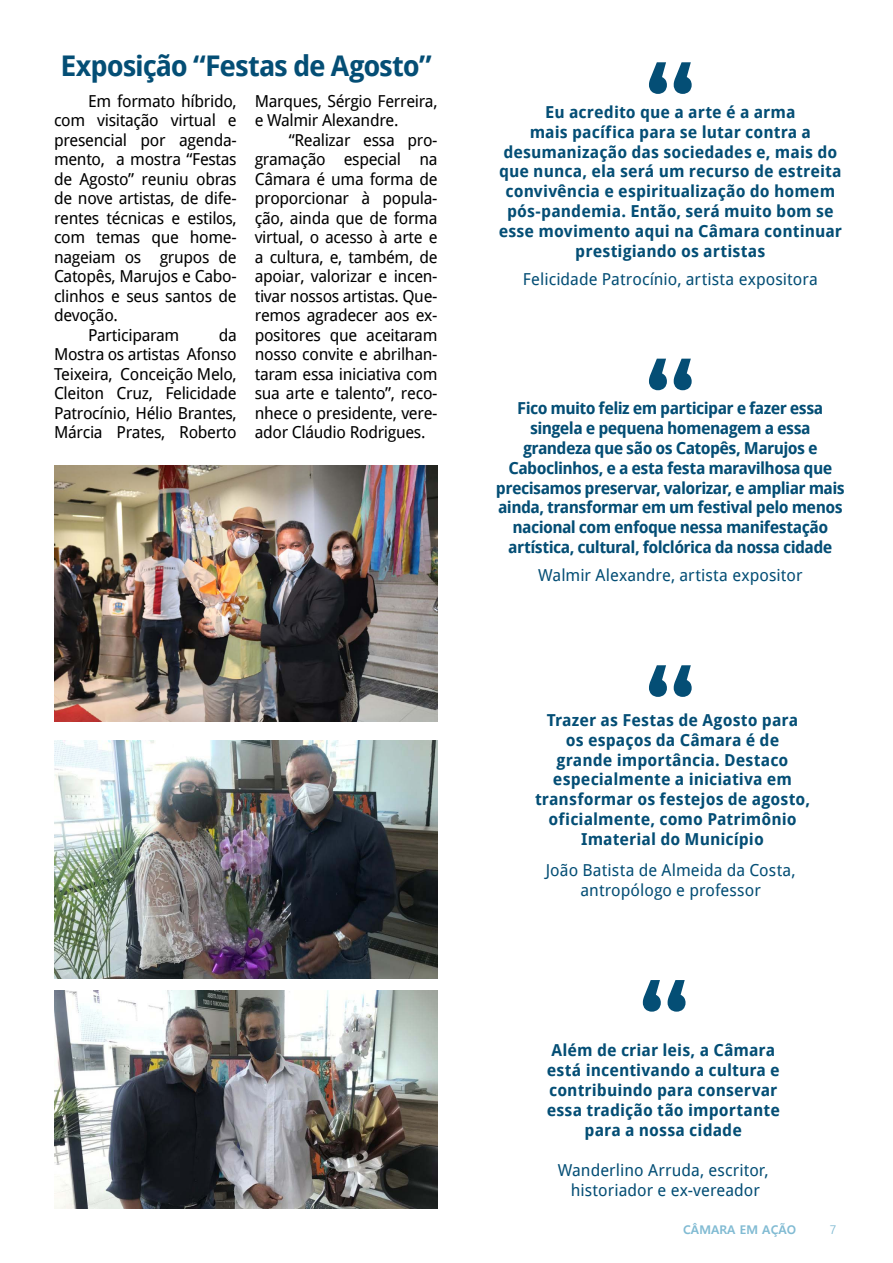
<style>
.page{position:relative;width:893px;height:1263px;background:#fff}
.page>*{position:absolute;margin:0;border:0;box-sizing:border-box;transform-origin:0 0}
.t1{font:700 93px "Montserrat";color:#044e75}
.t2{font:700 28.5px "Droid Sans";letter-spacing:-.04em;color:#044e75}
.t3{font:16.5px/19.5px "Droid Sans";letter-spacing:-.02em;color:#000;text-align:justify}
.t4{font:700 16.5px/19.8px "Droid Sans";color:#044e75;text-align:center}
.t5{font:700 16.5px/19.8px "Droid Sans";letter-spacing:-.035em;color:#044e75;text-align:center}
.t6{font:16.5px/19.8px "Droid Sans";color:#044e75;text-align:center}
.t7{font:700 12px "Malgun Gothic";color:#81bbd3}
.t8{font:12px "Malgun Gothic";color:#81bbd3}
</style>
<div class="page">
<img style="left:55px;top:740px;width:382px;height:238px">
<img style="left:55px;top:990px;width:382px;height:219px">
<img style="left:54px;top:466px;width:383px;height:255px">
<h2 class="t2" style="left:61px;top:49px;width:373px">Exposição “Festas de Agosto”</h2>
<p class="t3" style="left:255px;top:91px;width:184px">Marques, Sérgio Ferreira, e Walmir Alexandre.</p>
<p class="t3" style="left:255px;top:130px;width:184px;text-indent:34px">“Realizar essa pro&shy;gramação especial na Câmara é uma forma de proporcionar à popula&shy;ção, ainda que de forma virtual, o acesso à arte e a cultura, e, também, de apoiar, valorizar e incen&shy;tivar nossos artistas. Que&shy;remos agradecer aos ex&shy;positores que aceitaram nosso convite e abrilhan&shy;taram essa iniciativa com sua arte e talento”, reco&shy;nhece o presidente, vere&shy;ador Cláudio Rodrigues.</p>
<p class="t3" style="left:88px;top:91px;width:150px">Em formato híbrido,</p>
<p class="t3" style="left:54px;top:111px;width:184px">com visitação virtual e</p>
<p class="t3" style="left:54px;top:130px;width:184px">presencial por agenda-</p>
<p class="t3" style="left:54px;top:150px;width:184px">mento, a mostra “Festas</p>
<p class="t3" style="left:54px;top:169px;width:184px">de Agosto” reuniu obras</p>
<p class="t3" style="left:54px;top:189px;width:184px">de nove artistas, de dife-</p>
<p class="t3" style="left:54px;top:208px;width:184px">rentes técnicas e estilos,</p>
<p class="t3" style="left:54px;top:228px;width:184px">com temas que home-</p>
<p class="t3" style="left:54px;top:247px;width:184px">nageiam os grupos de</p>
<p class="t3" style="left:54px;top:267px;width:184px">Catopês, Marujos e Cabo-</p>
<p class="t3" style="left:54px;top:286px;width:184px">clinhos e seus santos de</p>
<p class="t3" style="left:54px;top:306px;width:65px">devoção.</p>
<p class="t3" style="left:88px;top:325px;width:93px">Participaram</p>
<p class="t3" style="left:54px;top:325px;width:184px;text-indent:165px">da Mostra os artistas Afonso Teixeira, Conceição Melo, Cleiton Cruz, Felicidade Patrocínio, Hélio Brantes, Márcia Prates, Roberto</p>
<h1 class="t1" style="left:646px;top:31px;width:51px">‘‘</h1>
<p class="t4" style="left:499px;top:102px;width:345px">Eu acredito que a arte é a arma<br>mais pacífica para se lutar contra a desumanização das sociedades e, mais do que nunca, ela será um recurso de estreita convivência e espiritualização do homem pós-pandemia. Então, será muito bom se esse movimento aqui na Câmara continuar prestigiando os artistas</p>
<p class="t6" style="left:523px;top:270px;width:296px">Felicidade Patrocínio, artista expositora</p>
<h1 class="t1" style="left:646px;top:328px;width:51px">‘‘</h1>
<p class="t5" style="left:496px;top:399px;width:350px">Fico muito feliz em participar e fazer essa singela e pequena homenagem a essa grandeza que são os Catopês, Marujos e Caboclinhos, e a esta festa maravilhosa que precisamos preservar, valorizar, e ampliar mais ainda, transformar em um festival pelo menos nacional com enfoque nessa manifestação artística, cultural, folclórica da nossa cidade</p>
<p class="t6" style="left:538px;top:566px;width:266px">Walmir Alexandre, artista expositor</p>
<h1 class="t1" style="left:646px;top:634px;width:51px">‘‘</h1>
<p class="t4" style="left:535px;top:710px;width:277px">Trazer as Festas de Agosto para<br>os espaços da Câmara é de<br>grande importância. Destaco especialmente a iniciativa em transformar os festejos de agosto, oficialmente, como Patrimônio<br>Imaterial do Município</p>
<p class="t6" style="left:546px;top:860px;width:251px">João Batista de Almeida da Costa, antropólogo e professor</p>
<h1 class="t1" style="left:640px;top:949px;width:51px">‘‘</h1>
<p class="t4" style="left:547px;top:1041px;width:235px">Além de criar leis, a Câmara está incentivando a cultura e contribuindo para conservar essa tradição tão importante para a nossa cidade</p>
<p class="t6" style="left:558px;top:1160px;width:212px">Wanderlino Arruda, escritor, historiador e ex-vereador</p>
<p class="t7" style="left:683px;top:1222px;width:114px">CÂMARA EM AÇÃO</p>
<p class="t8" style="left:830px;top:1223px;width:8px">7</p>
</div>
